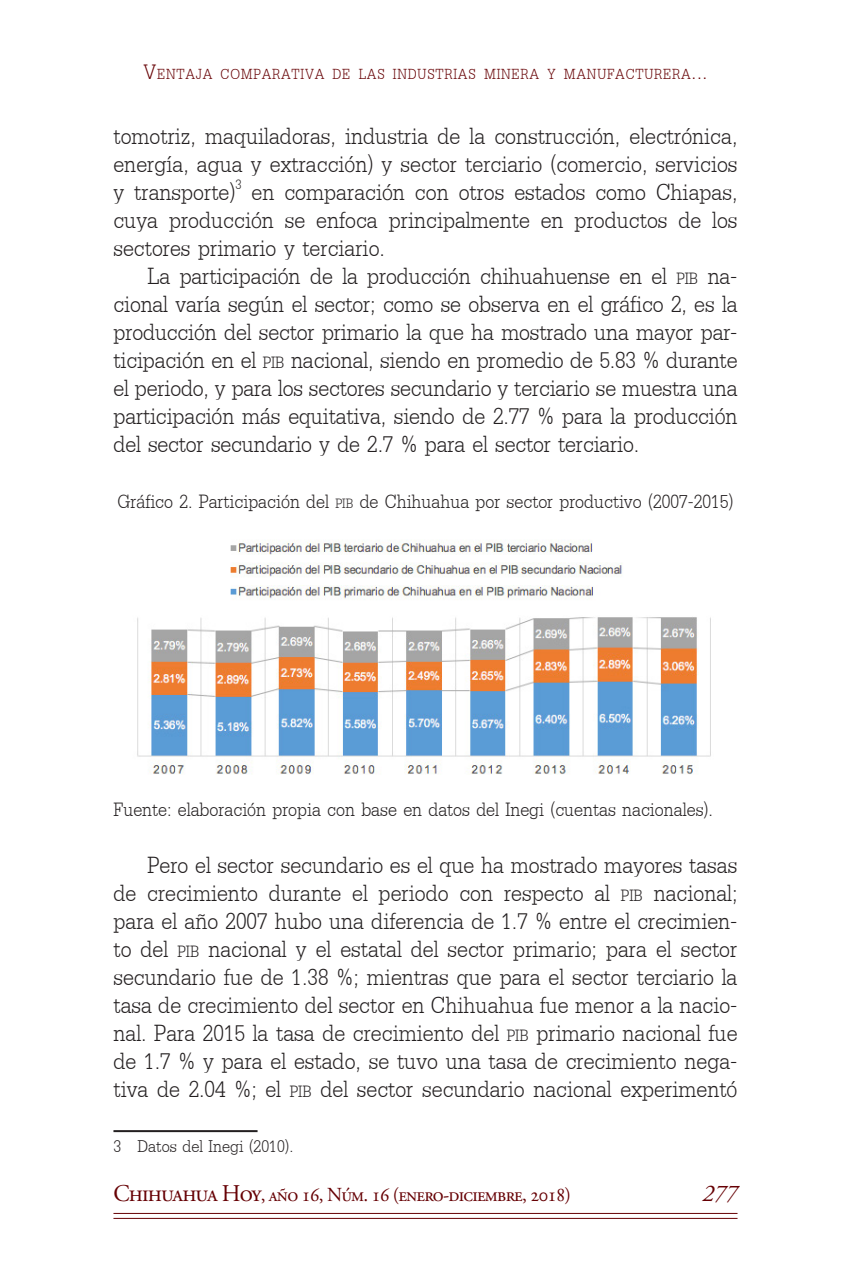
<style>
.page{position:relative;width:851px;height:1265px;background:#fff}
.page>*{position:absolute;margin:0;border:0;box-sizing:border-box;transform-origin:0 0}
.t1{font:34.6px/28px "Dillenia UPC";color:#231f20;text-align:justify}
.t2{font:28.6px "Dillenia UPC";color:#231f20}
.t3{font:25.2px "Dillenia UPC";color:#231f20}
.t4{font:italic 24px "Adobe Garamond Pro";color:#660004}
.t5{font:21.6px "Dillenia UPC";letter-spacing:.035em;color:#660004}
.t6{font:19.8px "Adobe Garamond Pro";letter-spacing:-.04em;color:#660004}
.s1{font-size:30.8px}
.s2{font-size:24.2px}
.s3{font-size:20px}
.s4{font-size:24px}
</style>
<div class="page">
<hr style="left:113px;top:1212px;width:624px;height:1px;background:#660004">
<hr style="left:113px;top:1217px;width:624px;height:1px;background:#660004">
<img style="left:137px;top:540px;width:574px;height:235px">
<hr style="left:113px;top:1129px;width:144px;height:2px;background:#231f20">
<p class="t5" style="left:144px;top:58px;width:565px"><span class="s1">V</span>entaja comparatiVa de las industrias minera y manufacturera<span class="s1">...</span></p>
<p class="t1" style="left:113px;top:118px;width:625px">tomotriz, maquiladoras, industria de la construcción, electrónica, energía, agua y extracción) y sector terciario (comercio, servicios y transporte)<sup>3</sup> en comparación con otros estados como Chiapas, cuya producción se enfoca principalmente en productos de los sectores primario y terciario.</p>
<p class="t1" style="left:113px;top:258px;width:625px;text-indent:34px">La participación de la producción chihuahuense en el <span class="s2">pib</span> na&shy;cional varía según el sector; como se observa en el gráfico 2, es la producción del sector primario la que ha mostrado una mayor par&shy;ticipación en el <span class="s2">pib</span> nacional, siendo en promedio de 5.83 % durante el periodo, y para los sectores secundario y terciario se muestra una participación más equitativa, siendo de 2.77 % para la producción del sector secundario y de 2.7 % para el sector terciario.</p>
<p class="t2" style="left:117px;top:481px;width:617px">Gráfico 2. Participación del <span class="s3">pib</span> de Chihuahua por sector productivo (2007-2015)</p>
<p class="t2" style="left:113px;top:789px;width:601px">Fuente: elaboración propia con base en datos del Inegi (cuentas nacionales).</p>
<p class="t1" style="left:113px;top:846px;width:625px;text-indent:34px">Pero el sector secundario es el que ha mostrado mayores tasas de crecimiento durante el periodo con respecto al <span class="s2">pib</span> nacional; para el año 2007 hubo una diferencia de 1.7 % entre el crecimien&shy;to del <span class="s2">pib</span> nacional y el estatal del sector primario; para el sector secundario fue de 1.38 %; mientras que para el sector terciario la tasa de crecimiento del sector en Chihuahua fue menor a la nacio&shy;nal. Para 2015 la tasa de crecimiento del <span class="s2">pib</span> primario nacional fue de 1.7 % y para el estado, se tuvo una tasa de crecimiento nega&shy;tiva de 2.04 %; el <span class="s2">pib</span> del sector secundario nacional experimentó</p>
<p class="t3" style="left:113px;top:1127px;width:181px">3 Datos del Inegi (2010).</p>
<p class="t6" style="left:113px;top:1182px;width:459px"><span class="s4">Chihuahua Hoy</span>, año 16, Núm. 16 (enero-diciembre, 2018)</p>
<p class="t4" style="left:702px;top:1178px;width:36px">277</p>
</div>
